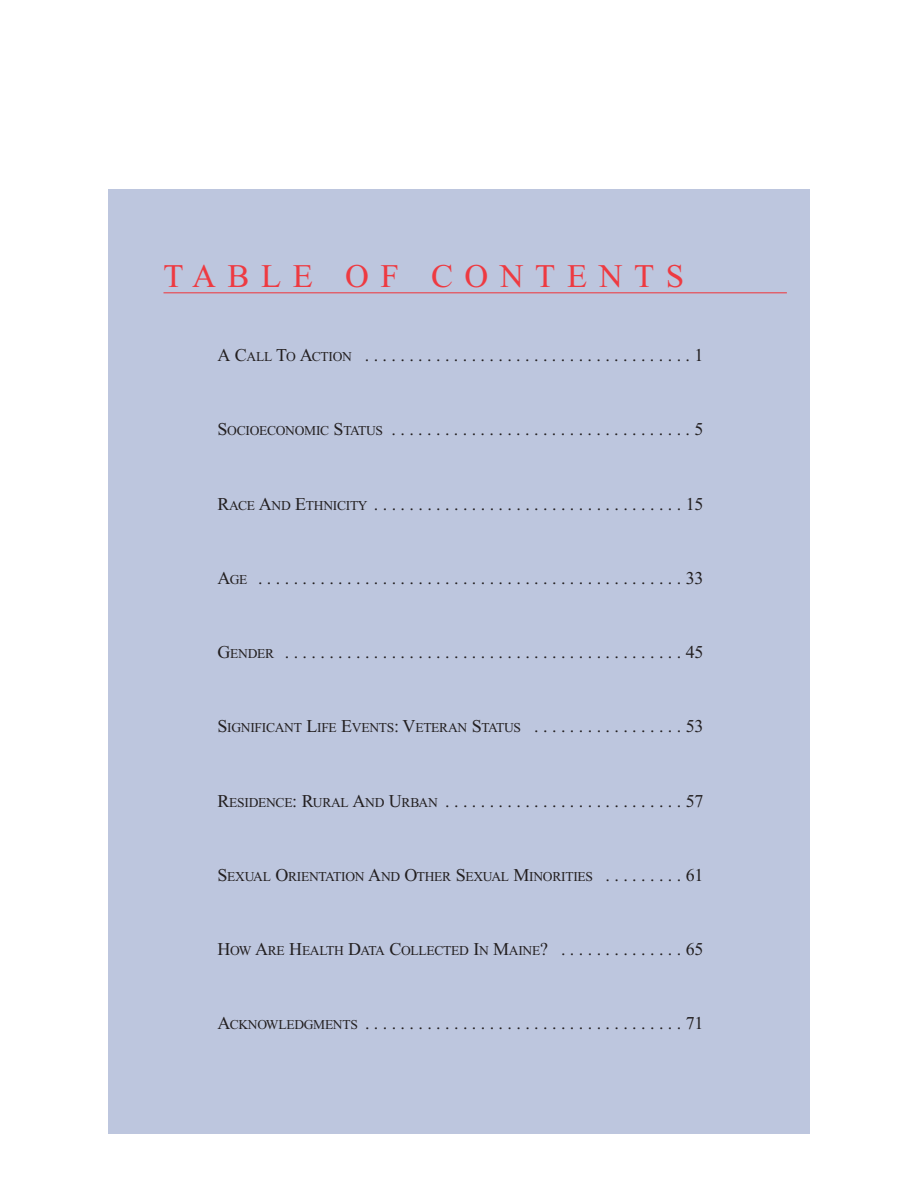
<style>
.page{position:relative;width:918px;height:1188px;background:#fff}
.page>*{position:absolute;margin:0;border:0;box-sizing:border-box;transform-origin:0 0}
.t1{font:33px "Times New Roman";letter-spacing:.35em;color:#ee3a41}
.t2{font:18px "Times New Roman";letter-spacing:-.015em;color:#231f20}
.t3{font:13.5px "Times New Roman";letter-spacing:-.02em;color:#231f20}
.s1{font-size:13.5px}
.s2{font-size:18px}
</style>
<div class="page">
<div style="left:108px;top:189px;width:702px;height:945px;background:#bdc6de"></div>
<hr style="left:164px;top:292px;width:623px;height:1px;background:#ee3a41">
<h1 class="t1" style="left:164px;top:264px;width:522px">TABLE OF CONTENTS</h1>
<p class="t2" style="left:218px;top:349px;width:487px">A C<span class="s1">ALL</span> T<span class="s1">O</span> A<span class="s1">CTION</span> . . . . . . . . . . . . . . . . . . . . . . . . . . . . . . . . . . . . . 1</p>
<p class="t2" style="left:218px;top:423px;width:487px">S<span class="s1">OCIOECONOMIC</span> S<span class="s1">TATUS</span> . . . . . . . . . . . . . . . . . . . . . . . . . . . . . . . . . . 5</p>
<p class="t2" style="left:218px;top:497px;width:487px">R<span class="s1">ACE</span> A<span class="s1">ND</span> E<span class="s1">THNICITY</span> . . . . . . . . . . . . . . . . . . . . . . . . . . . . . . . . . . . 15</p>
<p class="t2" style="left:218px;top:571px;width:487px">A<span class="s1">GE</span> . . . . . . . . . . . . . . . . . . . . . . . . . . . . . . . . . . . . . . . . . . . . . . . . 33</p>
<p class="t2" style="left:217px;top:646px;width:488px">G<span class="s1">ENDER</span> . . . . . . . . . . . . . . . . . . . . . . . . . . . . . . . . . . . . . . . . . . . . . 45</p>
<p class="t3" style="left:217px;top:723px;width:487px"><span class="s2">S</span>IGNIFICANT <span class="s2">L</span>IFE <span class="s2">E</span>VENTS<span class="s2">: V</span>ETERAN <span class="s2">S</span>TATUS <span class="s2">. . . . . . . . . . . . . . . . . 53</span></p>
<p class="t2" style="left:217px;top:794px;width:488px">R<span class="s1">ESIDENCE</span>: R<span class="s1">URAL</span> A<span class="s1">ND</span> U<span class="s1">RBAN</span> . . . . . . . . . . . . . . . . . . . . . . . . . . . 57</p>
<p class="t3" style="left:218px;top:872px;width:487px"><span class="s2">S</span>EXUAL <span class="s2">O</span>RIENTATION <span class="s2">A</span>ND <span class="s2">O</span>THER <span class="s2">S</span>EXUAL <span class="s2">M</span>INORITIES <span class="s2">. . . . . . . . . 61</span></p>
<p class="t3" style="left:217px;top:946px;width:487px"><span class="s2">H</span>OW <span class="s2">A</span>RE <span class="s2">H</span>EALTH <span class="s2">D</span>ATA <span class="s2">C</span>OLLECTED <span class="s2">I</span>N <span class="s2">M</span>AINE<span class="s2">? . . . . . . . . . . . . . . 65</span></p>
<p class="t2" style="left:218px;top:1017px;width:487px">A<span class="s1">CKNOWLEDGMENTS</span> . . . . . . . . . . . . . . . . . . . . . . . . . . . . . . . . . . . . 71</p>
</div>
